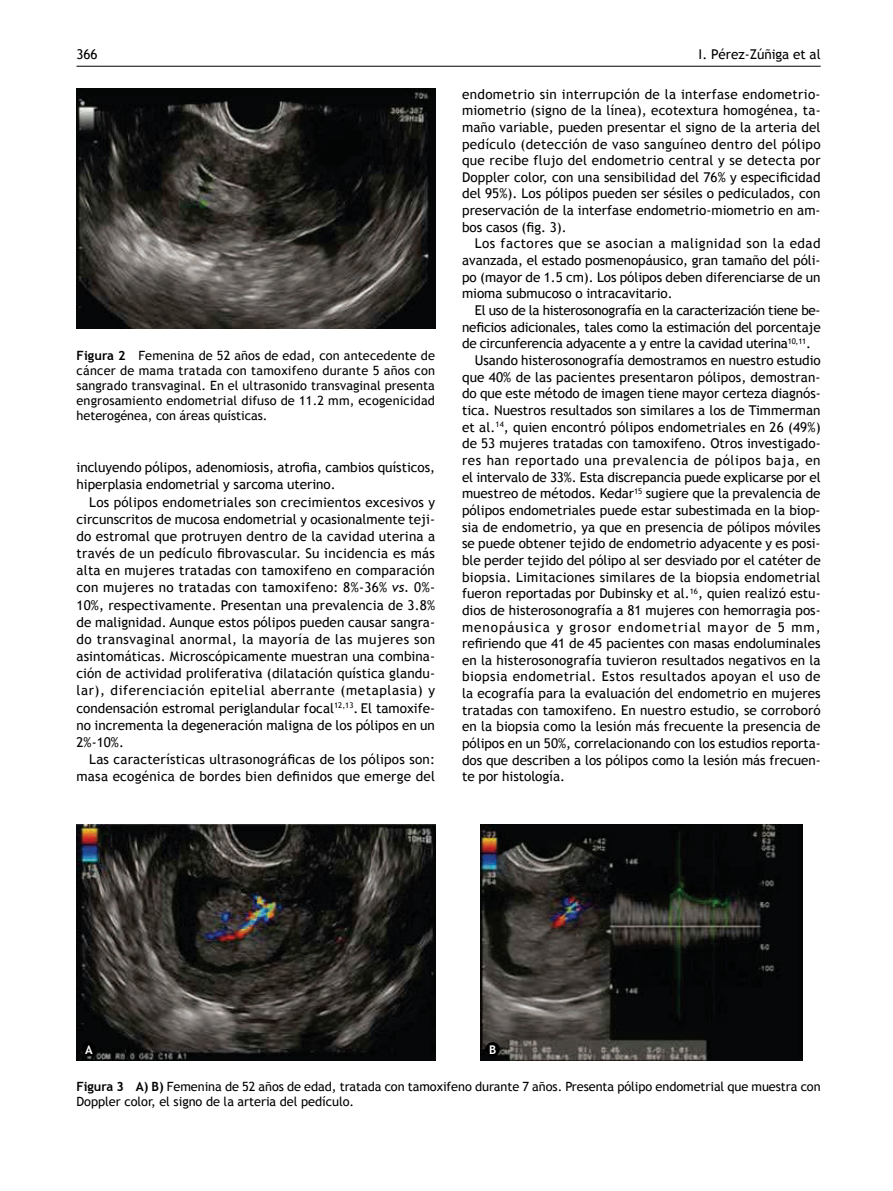
<style>
.page{position:relative;width:893px;height:1191px;background:#fff}
.page>*{position:absolute;margin:0;border:0;box-sizing:border-box;transform-origin:0 0}
.t1{font:13.5px/17.1px "Trebuchet MS";color:#000;text-align:justify}
.t2{font:13.5px "Trebuchet MS";letter-spacing:-.025em;color:#000}
.t3{font:13.5px "Trebuchet MS";letter-spacing:.02em;color:#000}
.t4{font:13.5px "Trebuchet MS";letter-spacing:.035em;color:#000}
.t5{font:13.5px "Trebuchet MS";letter-spacing:.04em;color:#000}
.t6{font:13.5px "Trebuchet MS";letter-spacing:.07em;color:#000}
.t7{font:12.75px/15px "Trebuchet MS";letter-spacing:-.005em;color:#000}
.t8{font:700 12px "Trebuchet MS";color:#fff}
.s1{font-weight:700}
.s2{font-style:italic}
</style>
<div class="page">
<hr style="left:77px;top:66px;width:744px;height:1px;background:#000">
<img style="left:77px;top:824px;width:358px;height:236px">
<img style="left:480px;top:824px;width:322px;height:236px">
<img style="left:77px;top:89px;width:358px;height:240px">
<div style="left:82px;top:1042px;width:14px;height:14px;background:#000;border-radius:50%"></div>
<div style="left:486px;top:1042px;width:14px;height:14px;background:#000;border-radius:50%"></div>
<p class="t1" style="left:77px;top:47px;width:23px">366</p>
<p class="t1" style="left:699px;top:47px;width:123px">I. Pérez-Zúñiga et al</p>
<p class="t7" style="left:77px;top:348px;width:360px;text-align:justify"><span class="s1">Figura 2</span> Femenina de 52 años de edad, con antecedente de cáncer de mama tratada con tamoxifeno durante 5 años con sangrado transvaginal. En el ultrasonido transvaginal presenta engrosamiento endometrial difuso de 11.2 mm, ecogenicidad heterogénea, con áreas quísticas.</p>
<p class="t1" style="left:77px;top:459px;width:360px">incluyendo pólipos, adenomiosis, atroia, cambios quísticos, hiperplasia endometrial y sarcoma uterino.</p>
<p class="t1" style="left:77px;top:494px;width:360px;text-indent:13px">Los pólipos endometriales son crecimientos excesivos y circunscritos de mucosa endometrial y ocasionalmente teji&shy;do estromal que protruyen dentro de la cavidad uterina a través de un pedículo ibrovascular. Su incidencia es más alta en mujeres tratadas con tamoxifeno en comparación con mujeres no tratadas con tamoxifeno: 8%-36% <span class="s2">vs.</span> 0%- 10%, respectivamente. Presentan una prevalencia de 3.8% de malignidad. Aunque estos pólipos pueden causar sangra&shy;do transvaginal anormal, la mayoría de las mujeres son asintomáticas. Microscópicamente muestran una combina&shy;ción de actividad proliferativa (dilatación quística glandu&shy;lar), diferenciación epitelial aberrante (metaplasia) y condensación estromal periglandular focal<sup>12,13</sup>. El tamoxife&shy;no incrementa la degeneración maligna de los pólipos en un 2%-10%.</p>
<p class="t1" style="left:77px;top:751px;width:360px;text-align:right">Las características ultrasonográicas de los pólipos son: masa ecogénica de bordes bien deinidos que emerge del</p>
<p class="t1" style="left:462px;top:86px;width:360px;line-height:16.6px">endometrio sin interrupción de la interfase endometrio&shy;miometrio (signo de la línea), ecotextura homogénea, ta&shy;maño variable, pueden presentar el signo de la arteria del pedículo (detección de vaso sanguíneo dentro del pólipo que recibe flujo del endometrio central y se detecta por Doppler color, con una sensibilidad del 76% y especiicidad del 95%). Los pólipos pueden ser sésiles o pediculados, con preservación de la interfase endometrio-miometrio en am&shy;bos casos (ig. 3).</p>
<p class="t1" style="left:462px;top:236px;width:360px;line-height:16.6px;text-indent:13px">Los factores que se asocian a malignidad son la edad avanzada, el estado posmenopáusico, gran tamaño del póli&shy;po (mayor de 1.5 cm). Los pólipos deben diferenciarse de un mioma submucoso o intracavitario.</p>
<p class="t2" style="left:475px;top:304px;width:347px">El uso de la histerosonografía en la caracterización tiene be-</p>
<p class="t1" style="left:462px;top:318px;width:360px">neicios adicionales, tales como la estimación del porcentaje</p>
<p class="t2" style="left:462px;top:338px;width:350px">de circunferencia adyacente a y entre la cavidad uterina<sup>10,11</sup>.</p>
<p class="t1" style="left:475px;top:352px;width:347px">Usando histerosonografía demostramos en nuestro estudio</p>
<p class="t1" style="left:462px;top:369px;width:360px">que 40% de las pacientes presentaron pólipos, demostran-</p>
<p class="t1" style="left:462px;top:386px;width:360px">do que este método de imagen tiene mayor certeza diagnós-</p>
<p class="t1" style="left:462px;top:402px;width:360px">tica. Nuestros resultados son similares a los de Timmerman</p>
<p class="t1" style="left:462px;top:419px;width:360px">et al.<sup>14</sup>, quien encontró pólipos endometriales en 26 (49%)</p>
<p class="t1" style="left:462px;top:436px;width:360px">de 53 mujeres tratadas con tamoxifeno. Otros investigado-</p>
<p class="t5" style="left:462px;top:454px;width:360px">res han reportado una prevalencia de pólipos baja, en</p>
<p class="t1" style="left:462px;top:469px;width:360px">el intervalo de 33%. Esta discrepancia puede explicarse por el</p>
<p class="t1" style="left:462px;top:486px;width:360px">muestreo de métodos. Kedar<sup>15</sup> sugiere que la prevalencia de</p>
<p class="t1" style="left:462px;top:502px;width:360px">pólipos endometriales puede estar subestimada en la biop-</p>
<p class="t1" style="left:462px;top:519px;width:360px">sia de endometrio, ya que en presencia de pólipos móviles</p>
<p class="t1" style="left:462px;top:536px;width:360px">se puede obtener tejido de endometrio adyacente y es posi-</p>
<p class="t1" style="left:462px;top:552px;width:360px">ble perder tejido del pólipo al ser desviado por el catéter de</p>
<p class="t3" style="left:462px;top:571px;width:360px">biopsia. Limitaciones similares de la biopsia endometrial</p>
<p class="t1" style="left:462px;top:586px;width:360px">fueron reportadas por Dubinsky et al.<sup>16</sup>, quien realizó estu-</p>
<p class="t1" style="left:462px;top:602px;width:360px">dios de histerosonografía a 81 mujeres con hemorragia pos-</p>
<p class="t6" style="left:462px;top:621px;width:360px">menopáusica y grosor endometrial mayor de 5 mm,</p>
<p class="t1" style="left:462px;top:635px;width:360px">reiriendo que 41 de 45 pacientes con masas endoluminales</p>
<p class="t1" style="left:462px;top:652px;width:360px">en la histerosonografía tuvieron resultados negativos en la</p>
<p class="t4" style="left:462px;top:671px;width:360px">biopsia endometrial. Estos resultados apoyan el uso de</p>
<p class="t1" style="left:462px;top:685px;width:360px">la ecografía para la evaluación del endometrio en mujeres</p>
<p class="t1" style="left:462px;top:702px;width:360px">tratadas con tamoxifeno. En nuestro estudio, se corroboró</p>
<p class="t1" style="left:462px;top:719px;width:360px">en la biopsia como la lesión más frecuente la presencia de</p>
<p class="t1" style="left:462px;top:735px;width:360px">pólipos en un 50%, correlacionando con los estudios reporta-</p>
<p class="t1" style="left:462px;top:752px;width:360px">dos que describen a los pólipos como la lesión más frecuen-</p>
<p class="t1" style="left:462px;top:769px;width:104px">te por histología.</p>
<p class="t8" style="left:85px;top:1044px;width:9px">A</p>
<p class="t8" style="left:489px;top:1044px;width:9px">B</p>
<p class="t7" style="left:77px;top:1079px;width:746px"><span class="s1">Figura 3 A) B)</span> Femenina de 52 años de edad, tratada con tamoxifeno durante 7 años. Presenta pólipo endometrial que muestra con<br>Doppler color, el signo de la arteria del pedículo.</p>
</div>
